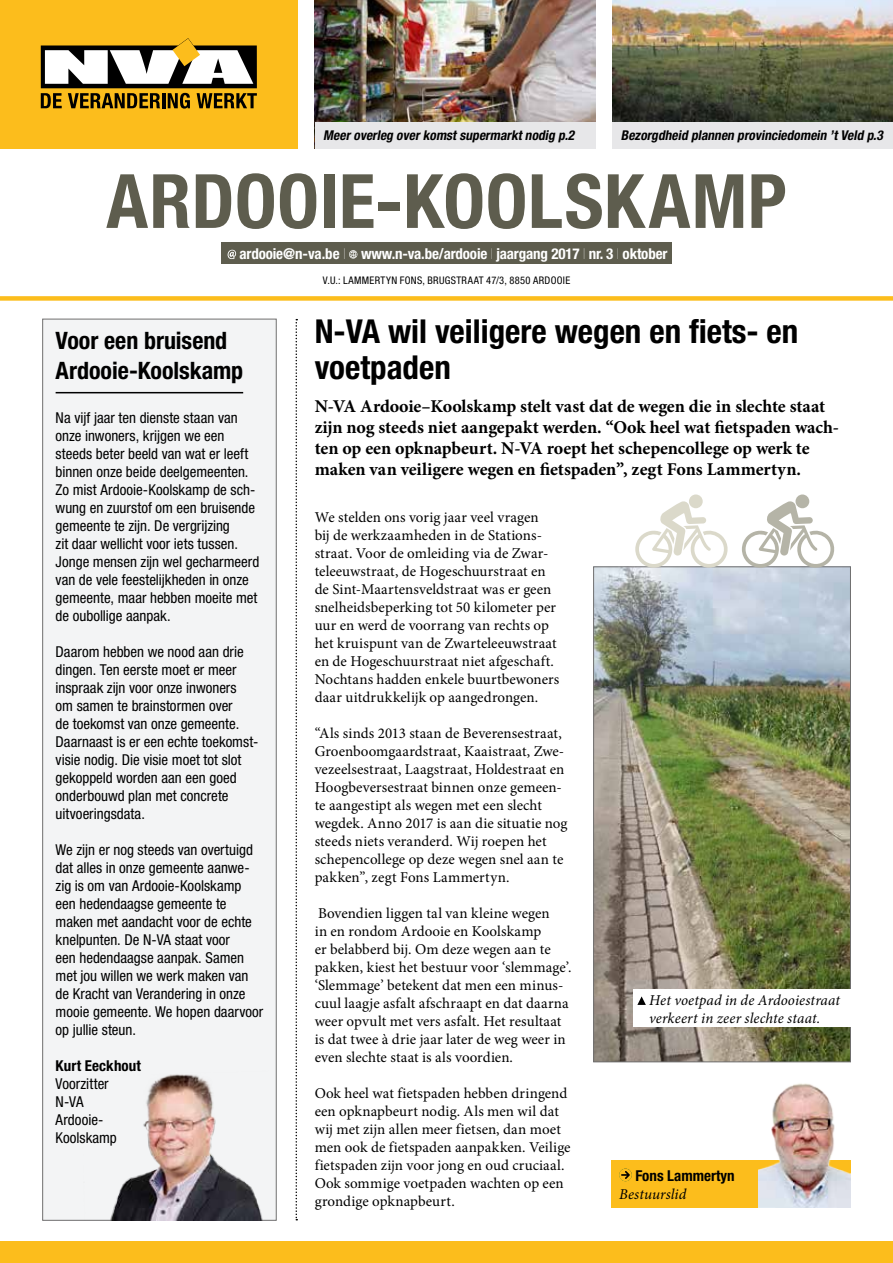
<style>
.page{position:relative;width:893px;height:1263px;background:#fff}
.page>*{position:absolute;margin:0;border:0;box-sizing:border-box;transform-origin:0 0}
.t1{font:700 condensed 75px "Helvetica Neue LT Std";letter-spacing:.01em;color:#5e5d4e}
.t2{font:700 condensed 33px/36px "Helvetica Neue LT Std";color:#000}
.t3{font:700 condensed 24px/30px "Helvetica Neue LT Std";color:#000}
.t4{font:700 18px/21px "Minion Pro";letter-spacing:-.005em;color:#000}
.t5{font:15px/18px "Minion Pro";letter-spacing:.005em;color:#000}
.t6{font:condensed 15px/18px "Helvetica Neue LT Std";color:#000}
.t7{font:italic 15px/18px "Minion Pro";letter-spacing:.005em;color:#000}
.t8{font:700 condensed 15px "Helvetica Neue LT Std";letter-spacing:-.01em;color:#fff}
.t9{font:700 condensed 15px "Helvetica Neue LT Std";color:#000}
.t10{font:italic 700 condensed 13.5px "Helvetica Neue LT Std";color:#000}
.t11{font:condensed 10.5px "Helvetica Neue LT Std";letter-spacing:.03em;color:#000}
.s1{font-weight:200}
</style>
<div class="page">
<div style="left:0;top:0;width:298px;height:149px;background:#fcbd1c"></div>
<svg style="left:41px;top:38px;width:216px;height:71px"></svg>
<div style="left:0;top:1242px;width:893px;height:21px;background:#fcbd1c"></div>
<div style="left:221px;top:242px;width:451px;height:22px;background:#5e5d4e"></div>
<svg style="left:228px;top:250px;width:8px;height:9px"></svg>
<svg style="left:349px;top:250px;width:8px;height:9px"></svg>
<svg style="left:296px;top:319px;width:1px;height:901px"></svg>
<div style="left:0;top:296px;width:893px;height:5px;background:#fcbd1c"></div>
<div style="left:43px;top:319px;width:233px;height:901px;background:#f3f4f5"></div>
<hr style="left:56px;top:392px;width:187px;height:1px;background:#000">
<div style="left:611px;top:1160px;width:240px;height:48px;background:#fcbd1c"></div>
<svg style="left:619px;top:1169px;width:13px;height:12px"></svg>
<img style="left:759px;top:1083px;width:91px;height:125px">
<img style="left:80px;top:1074px;width:188px;height:146px">
<img style="left:595px;top:569px;width:254px;height:491px">
<div style="left:633px;top:990px;width:218px;height:37px;background:#fff"></div>
<svg style="left:637px;top:996px;width:9px;height:9px"></svg>
<svg style="left:742px;top:494px;width:94px;height:75px"></svg>
<svg style="left:635px;top:494px;width:94px;height:75px"></svg>
<img style="left:315px;top:0;width:280px;height:122px">
<img style="left:612px;top:0;width:281px;height:122px">
<div style="left:315px;top:122px;width:280px;height:27px;background:#e7e7e9"></div>
<div style="left:612px;top:122px;width:281px;height:27px;background:#e7e7e9"></div>
<p class="t10" style="left:323px;top:127px;width:256px">Meeroverleg overkomstsupermarktnodig p.2</p>
<p class="t10" style="left:621px;top:127px;width:266px">Bezorgdheid plannen provinciedomein ’tVeld p.3</p>
<h1 class="t1" style="left:106px;top:156px;width:682px">ARDOOIE-KOOLSKAMP</h1>
<p class="t8" style="left:239px;top:244px;width:430px">ardooie@n-va.be <span class="s1">I</span> www.n-va.be/ardooie <span class="s1">I</span> jaargang 2017 <span class="s1">I</span> nr. 3 <span class="s1">I</span> oktober</p>
<p class="t11" style="left:323px;top:274px;width:249px">V.U.: LAMMERTYN FONS, BRUGSTRAAT 47/3, 8850 ARDOOIE</p>
<h3 class="t3" style="left:56px;top:325px;width:189px">Voor een bruisend<br>Ardooie-Koolskamp</h3>
<p class="t6" style="left:56px;top:408px;width:205px">Na vijf jaar ten dienste staan van onze inwoners, krijgen we een steeds beter beeld van wat er leeft binnen onze beide deelgemeenten.<br>Zo mist Ardooie-Koolskamp de sch&shy;wung en zuurstof om een bruisende gemeente te zijn. De vergrijzing<br>zit daar wellicht voor iets tussen.<br>Jonge mensen zijn wel gecharmeerd van de vele feestelijkheden in onze gemeente, maar hebben moeite met de oubollige aanpak.</p>
<p class="t6" style="left:56px;top:642px;width:204px">Daarom hebben we nood aan drie dingen. Ten eerste moet er meer inspraak zijn voor onze inwoners<br>om samen te brainstormen over<br>de toekomst van onze gemeente.<br>Daarnaast is er een echte toekomst&shy;visie nodig. Die visie moet tot slot gekoppeld worden aan een goed onderbouwd plan met concrete uitvoeringsdata.</p>
<p class="t6" style="left:56px;top:840px;width:209px">We zijn er nog steeds van overtuigd dat alles in onze gemeente aanwe&shy;zig is om van Ardooie-Koolskamp een hedendaagse gemeente te maken met aandacht voor de echte knelpunten. De N-VA staat voor<br>een hedendaagse aanpak. Samen met jou willen we werk maken van de Kracht van Verandering in onze mooie gemeente. We hopen daarvoor op jullie steun.</p>
<p class="t9" style="left:56px;top:1056px;width:87px">Kurt Eeckhout</p>
<p class="t6" style="left:56px;top:1074px;width:63px">Voorzitter<br>N-VA<br>Ardooie-<br>Koolskamp</p>
<h2 class="t2" style="left:315px;top:312px;width:485px">N-VA wil veiligere wegen en fiets- en voetpaden</h2>
<p class="t4" style="left:315px;top:396px;width:526px">N-VA Ardooie–Koolskamp stelt vast dat de wegen die in slechte staat zijn nog steeds niet aangepakt werden. “Ook heel wat fietspaden wach&shy;ten op een opknapbeurt. N-VA roept het schepencollege op werk te maken van veiligere wegen en fietspaden”, zegt Fons Lammertyn.</p>
<p class="t5" style="left:315px;top:508px;width:246px">We stelden ons vorig jaar veel vragen<br>bij de werkzaamheden in de Stations&shy;straat. Voor de omleiding via de Zwar&shy;teleeuwstraat, de Hogeschuurstraat en de Sint-Maartensveldstraat was er geen snelheidsbeperking tot 50 kilometer per uur en werd de voorrang van rechts op het kruispunt van de Zwarteleeuwstraat en de Hogeschuurstraat niet afgeschaft.<br>Nochtans hadden enkele buurtbewoners daar uitdrukkelijk op aangedrongen.</p>
<p class="t5" style="left:315px;top:724px;width:254px">“Als sinds 2013 staan de Beverensestraat, Groenboomgaardstraat, Kaaistraat, Zwe&shy;vezeelsestraat, Laagstraat, Holdestraat en Hoogbeversestraat binnen onze gemeen&shy;te aangestipt als wegen met een slecht wegdek. Anno 2017 is aan die situatie nog steeds niets veranderd. Wij roepen het schepencollege op deze wegen snel aan te pakken”, zegt Fons Lammertyn.</p>
<p class="t5" style="left:315px;top:904px;width:258px">Bovendien liggen tal van kleine wegen<br>in en rondom Ardooie en Koolskamp<br>er belabberd bij. Om deze wegen aan te pakken, kiest het bestuur voor ‘slemmage’. ‘Slemmage’ betekent dat men een minus&shy;cuul laagje asfalt afschraapt en dat daarna weer opvult met vers asfalt. Het resultaat is dat twee à drie jaar later de weg weer in even slechte staat is als voordien.</p>
<p class="t5" style="left:315px;top:1084px;width:257px">Ook heel wat fietspaden hebben dringend een opknapbeurt nodig. Als men wil dat wij met zijn allen meer fietsen, dan moet men ook de fietspaden aanpakken. Veilige fietspaden zijn voor jong en oud cruciaal.<br>Ook sommige voetpaden wachten op een grondige opknapbeurt.</p>
<p class="t7" style="left:649px;top:991px;width:192px">Het voetpad in de Ardooiestraat verkeert in zeer slechte staat.</p>
<p class="t9" style="left:635px;top:1167px;width:101px">Fons Lammertyn</p>
<p class="t7" style="left:619px;top:1185px;width:69px">Bestuurslid</p>
</div>
